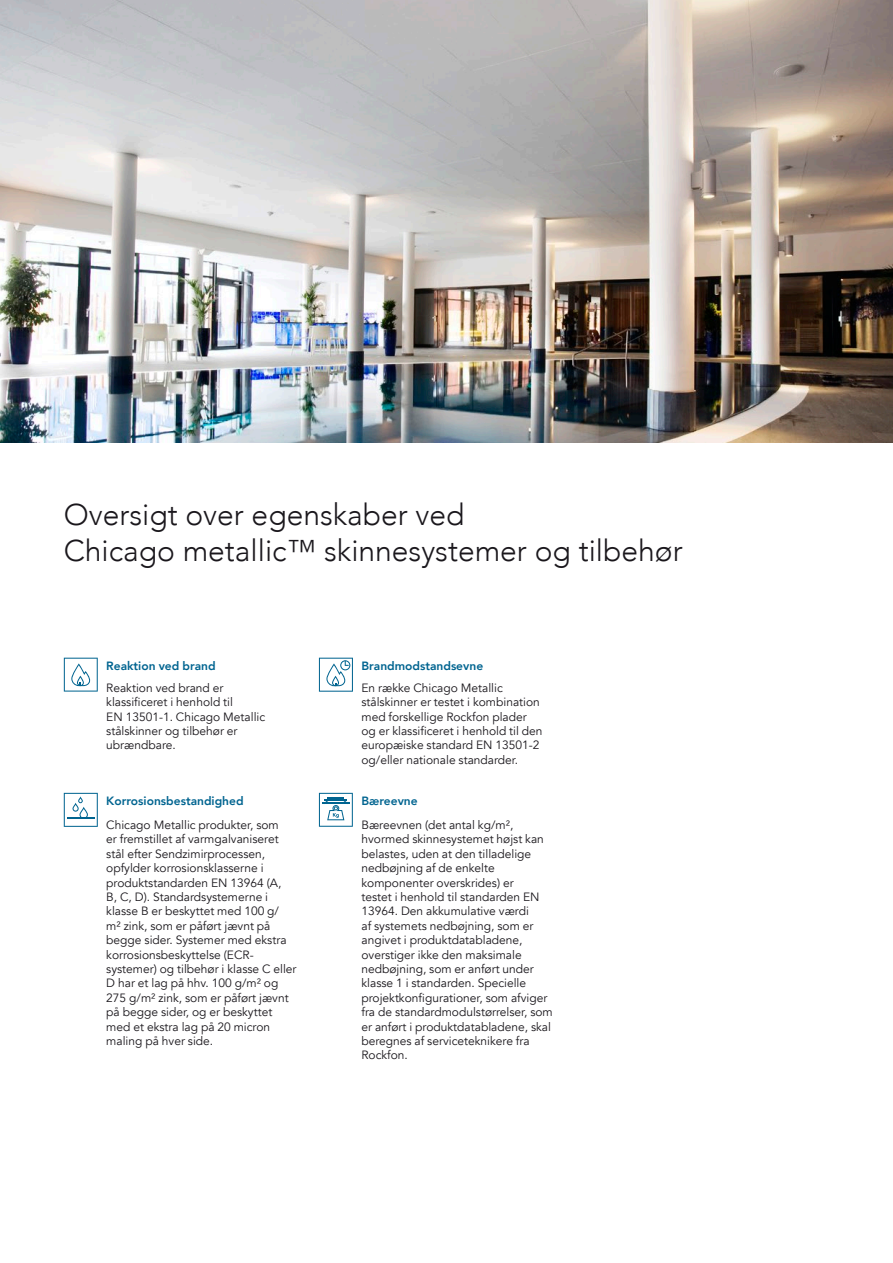
<style>
.page{position:relative;width:893px;height:1263px;background:#fff}
.page>*{position:absolute;margin:0;border:0;box-sizing:border-box;transform-origin:0 0}
.t1{font:300 30px/36px "Avenir";color:#1a171c}
.t2{font:12px/14.4px "Avenir";color:#1a171c}
.t3{font:800 12px "Avenir";color:#006490}
</style>
<div class="page">
<img style="left:0;top:0;width:893px;height:442px">
<svg style="left:64px;top:658px;width:34px;height:34px"></svg>
<svg style="left:319px;top:658px;width:34px;height:34px"></svg>
<svg style="left:319px;top:793px;width:34px;height:34px"></svg>
<svg style="left:64px;top:793px;width:34px;height:34px"></svg>
<h1 class="t1" style="left:64px;top:497px;width:620px">Oversigt over egenskaber ved<br>Chicago metallic™ skinnesystemer og tilbehør</h1>
<p class="t3" style="left:106px;top:656px;width:111px">Reaktion ved brand</p>
<p class="t2" style="left:106px;top:680px;width:160px">Reaktion ved brand er klassificeret i henhold til<br>EN 13501-1. Chicago Metallic stålskinner og tilbehør er ubrændbare.</p>
<p class="t3" style="left:106px;top:791px;width:139px">Korrosionsbestandighed</p>
<p class="t2" style="left:106px;top:818px;width:192px">Chicago Metallic produkter, som<br>er fremstillet af varmgalvaniseret stål efter Sendzimirprocessen, opfylder korrosionsklasserne i produktstandarden EN 13964 (A,<br>B, C, D). Standardsystemerne i klasse B er beskyttet med 100 g/ m² zink, som er påført jævnt på begge sider. Systemer med ekstra korrosionsbeskyttelse (ECR&shy;systemer) og tilbehør i klasse C eller<br>D har et lag på hhv. 100 g/m² og<br>275 g/m² zink, som er påført jævnt på begge sider, og er beskyttet med et ekstra lag på 20 micron maling på hver side.</p>
<p class="t3" style="left:361px;top:656px;width:123px">Brandmodstandsevne</p>
<p class="t2" style="left:361px;top:680px;width:183px">En række Chicago Metallic stålskinner er testet i kombination med forskellige Rockfon plader og er klassificeret i henhold til den europæiske standard EN 13501-2 og/eller nationale standarder.</p>
<p class="t3" style="left:361px;top:791px;width:58px">Bæreevne</p>
<p class="t2" style="left:361px;top:818px;width:193px">Bæreevnen (det antal kg/m², hvormed skinnesystemet højst kan belastes, uden at den tilladelige nedbøjning af de enkelte komponenter overskrides) er<br>testet i henhold til standarden EN<br>13964. Den akkumulative værdi<br>af systemets nedbøjning, som er angivet i produktdatabladene, overstiger ikke den maksimale nedbøjning, som er anført under klasse 1 i standarden. Specielle projektkonfigurationer, som afviger fra de standardmodulstørrelser, som er anført i produktdatabladene, skal beregnes af serviceteknikere fra<br>Rockfon.</p>
</div>
